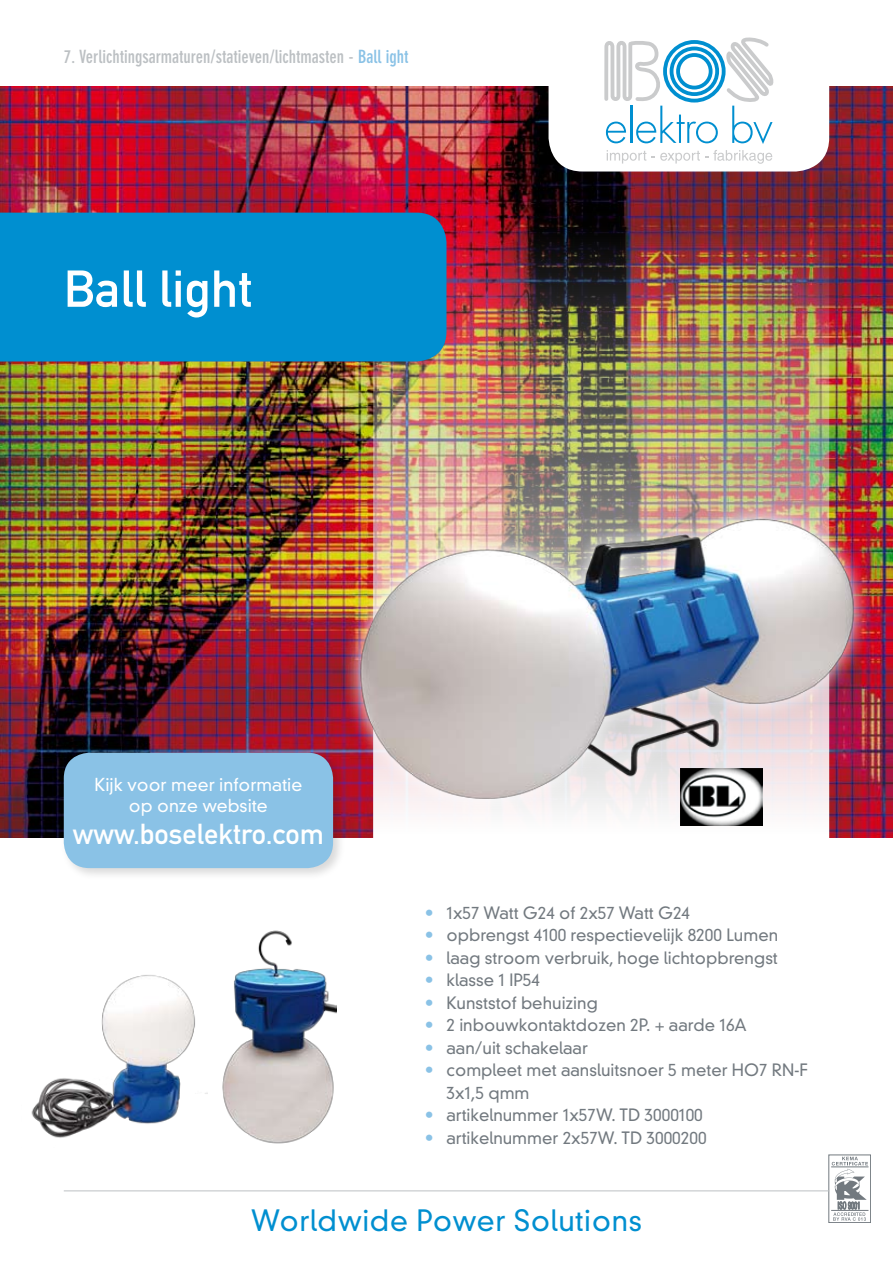
<style>
.page{position:relative;width:893px;height:1263px;background:#fff}
.page>*{position:absolute;margin:0;border:0;box-sizing:border-box;transform-origin:0 0}
.t1{font:51px "DIN Mittelschrift Alternate";color:#fff}
.t2{font:300 28.5px "DIN Neuzeit Grotesk";letter-spacing:.02em;color:#008fd0}
.t3{font:28.5px "DIN Mittelschrift";color:#fff}
.t4{font:700 condensed 18px "DIN Neuzeit Grotesk";color:#bcc0c3}
.t5{font:300 17.4px/20.9px "DIN Neuzeit Grotesk";color:#fff;text-align:center}
.t6{font:300 16.5px/22.5px "DIN Neuzeit Grotesk";color:#72797f}
.s1{color:#8ac2e6}
</style>
<div class="page">
<img style="left:0;top:86px;width:893px;height:752px">
<img style="left:373px;top:213px;width:456px;height:668px;border-radius:34px">
<img style="left:344px;top:479px;width:528px;height:347px">
<div style="left:549px;top:30px;width:280px;height:141px;background:#fff;border-radius:34px"></div>
<svg style="left:604px;top:38px;width:169px;height:126px"></svg>
<div style="left:60px;top:749px;width:285px;height:131px;background:#000;opacity:.15"></div>
<div style="left:64px;top:753px;width:269px;height:115px;background:#8ac2e6;border-radius:26px"></div>
<div style="left:0;top:213px;width:446px;height:148px;background:#008fd0"></div>
<div style="left:828px;top:1154px;width:43px;height:68px;border:1px solid #72797f"></div>
<hr style="left:831px;top:1166px;width:37px;height:1px;background:#72797f">
<hr style="left:831px;top:1210px;width:37px;height:1px;background:#72797f">
<svg style="left:832px;top:1157px;width:36px;height:64px"></svg>
<hr style="left:64px;top:1190px;width:765px;height:1px;background:#bcc0c3">
<img style="left:31px;top:975px;width:177px;height:163px">
<img style="left:222px;top:930px;width:114px;height:214px">
<img style="left:680px;top:768px;width:83px;height:58px">
<p class="t4" style="left:64px;top:47px;width:346px">7. Verlichtingsarmaturen/statieven/lichtmasten - <span class="s1">Ball ight</span></p>
<h1 class="t1" style="left:64px;top:259px;width:190px">Ball light</h1>
<p class="t5" style="left:95px;top:774px;width:209px">Kijk voor meer informatie op onze website</p>
<h2 class="t3" style="left:73px;top:817px;width:253px">www.boselektro.com</h2>
<p class="t6" style="left:425px;top:901px;width:266px"><span class="s1">•</span> 1x57 Watt G24 of 2x57 Watt G24</p>
<p class="t6" style="left:425px;top:924px;width:355px"><span class="s1">•</span> opbrengst 4100 respectievelijk 8200 Lumen</p>
<p class="t6" style="left:425px;top:946px;width:354px"><span class="s1">•</span> laag stroom verbruik, hoge lichtopbrengst</p>
<p class="t6" style="left:425px;top:969px;width:116px"><span class="s1">•</span> klasse 1 IP54</p>
<p class="t6" style="left:425px;top:991px;width:174px"><span class="s1">•</span> Kunststof behuizing</p>
<p class="t6" style="left:425px;top:1014px;width:323px"><span class="s1">•</span> 2 inbouwkontaktdozen 2P. + aarde 16A</p>
<p class="t6" style="left:425px;top:1036px;width:164px"><span class="s1">•</span> aan/uit schakelaar</p>
<p class="t6" style="left:446px;top:1059px;width:363px;text-indent:-21px"><span class="s1">•</span> compleet met aansluitsnoer 5 meter HO7 RN-F<br>3x1,5 qmm</p>
<p class="t6" style="left:425px;top:1104px;width:279px"><span class="s1">•</span> artikelnummer 1x57W. TD 3000100</p>
<p class="t6" style="left:425px;top:1126px;width:283px"><span class="s1">•</span> artikelnummer 2x57W. TD 3000200</p>
<h2 class="t2" style="left:251px;top:1204px;width:392px">Worldwide Power Solutions</h2>
</div>
